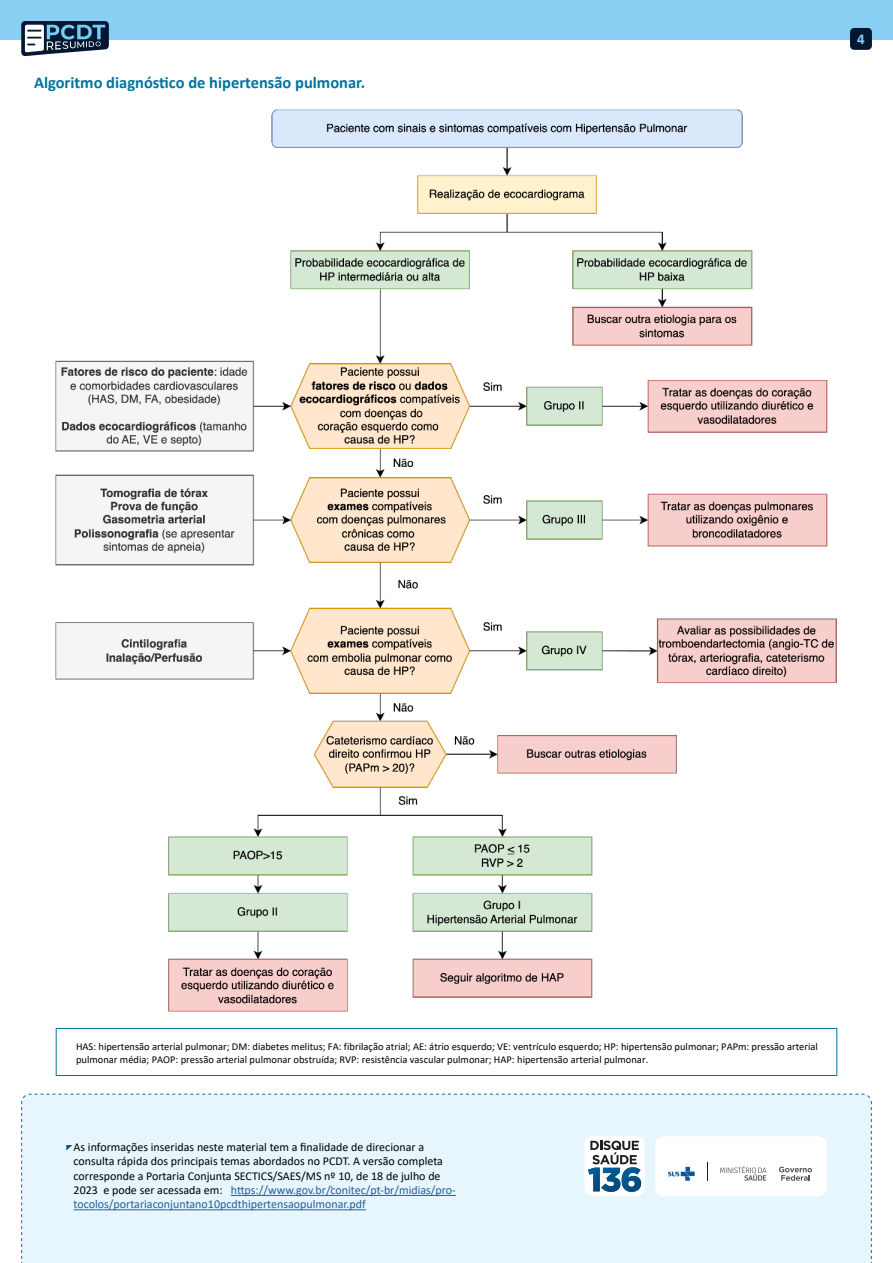
<style>
.page{position:relative;width:893px;height:1263px;background:#fff}
.page>*{position:absolute;margin:0;border:0;box-sizing:border-box;transform-origin:0 0}
.t1{font:700 16.5px "Calibri";color:#00739c}
.t2{font:700 15px "Calibri";color:#89cff3}
.t3{font:12px/14.4px "Calibri";color:#000}
.t4{font:12px "Calibri";color:#414042}
.t5{font:10.5px/12.6px "Calibri";color:#000}
.s1{color:#215e9e}
</style>
<div class="page">
<div style="left:0;top:0;width:893px;height:39px;background:#89cff3"></div>
<div style="left:850px;top:28px;width:22px;height:22px;background:#031632;border-radius:4px"></div>
<svg style="left:21px;top:21px;width:88px;height:35px;background:#597086"></svg>
<div style="left:21px;top:1094px;width:851px;height:169px;background:#e7f6fd"></div>
<svg style="left:66px;top:1145px;width:6px;height:5px"></svg>
<div style="left:655px;top:1136px;width:172px;height:60px;background:#fff;border-radius:9px"></div>
<svg style="left:779px;top:1167px;width:33px;height:14px"></svg>
<svg style="left:668px;top:1167px;width:27px;height:14px"></svg>
<svg style="left:720px;top:1166px;width:46px;height:15px"></svg>
<svg style="left:707px;top:1162px;width:1px;height:19px"></svg>
<div style="left:584px;top:1136px;width:61px;height:60px;background:#fff;border-radius:9px"></div>
<svg style="left:588px;top:1140px;width:53px;height:52px"></svg>
<hr style="left:231px;top:1195px;width:225px;height:1px;background:#215e9e">
<hr style="left:74px;top:1209px;width:292px;height:1px;background:#215e9e">
<div style="left:56px;top:1028px;width:781px;height:48px;border:1px solid #00739c"></div>
<img style="left:55px;top:109px;width:782px;height:903px">
<h1 class="t1" style="left:34px;top:71px;width:333px">Algoritmo diagnóstico de hipertensão pulmonar.</h1>
<p class="t2" style="left:857px;top:28px;width:9px">4</p>
<p class="t5" style="left:76px;top:1040px;width:743px">HAS: hipertensão arterial pulmonar; DM: diabetes melitus; FA: fibrilação atrial; AE: átrio esquerdo; VE: ventrículo esquerdo; HP: hipertensão pulmonar; PAPm: pressão arterial pulmonar média; PAOP: pressão arterial pulmonar obstruída; RVP: resistência vascular pulmonar; HAP: hipertensão arterial pulmonar.</p>
<p class="t3" style="left:74px;top:1139px;width:384px">As informações inseridas neste material tem a finalidade de direcionar a consulta rápida dos principais temas abordados no PCDT. A versão completa corresponde a Portaria Conjunta SECTICS/SAES/MS nº 10, de 18 de julho de 2023 e pode ser acessada em: <span class="s1">https://www.gov.br/conitec/pt-br/midias/pro&shy;tocolos/portariaconjuntano10pcdthipertensaopulmonar.pdf</span></p>
<p class="t4" style="left:330px;top:1176px;width:5px">.</p>
</div>
